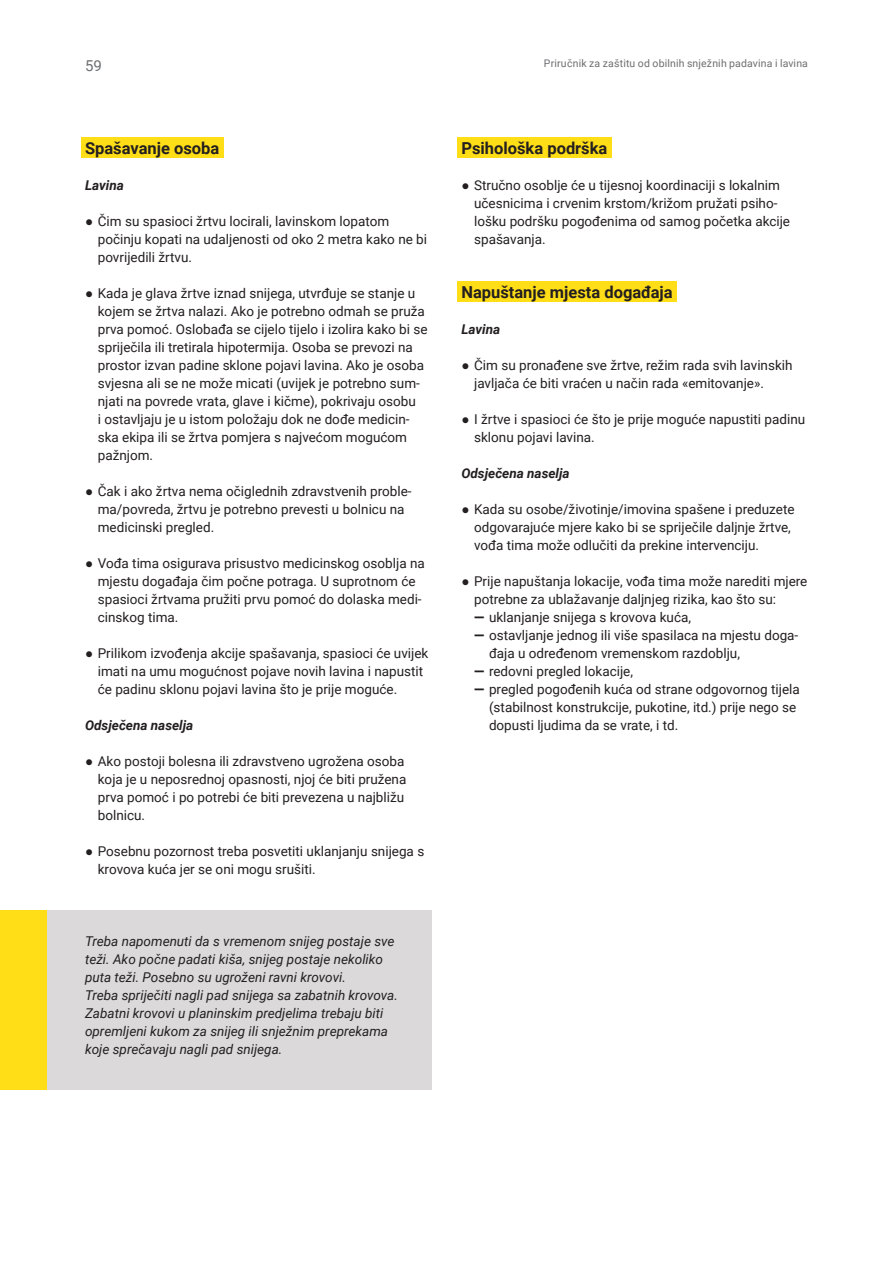
<style>
.page{position:relative;width:893px;height:1263px;background:#fff}
.page>*{position:absolute;margin:0;border:0;box-sizing:border-box;transform-origin:0 0}
.t1{font:700 16.5px "Roboto";color:#231f20}
.t2{font:15px "Roboto";color:#6d6e71}
.t3{font:13.5px/18px "Roboto";color:#231f20}
.t4{font:italic 13.5px/18px "Roboto";color:#231f20}
.t5{font:italic 700 13.5px "Roboto";color:#231f20}
.t6{font:10.5px "Roboto";letter-spacing:.015em;color:#6d6e71}
.s1{font-family:"Noto Sans";font-weight:700}
.s2{font-weight:900}
</style>
<div class="page">
<div style="left:0;top:911px;width:432px;height:179px;background:#dbd9da"></div>
<div style="left:0;top:910px;width:47px;height:180px;background:#ffde17"></div>
<div style="left:81px;top:137px;width:143px;height:21px;background:#ffde17"></div>
<div style="left:457px;top:137px;width:155px;height:21px;background:#ffde17"></div>
<div style="left:457px;top:281px;width:220px;height:21px;background:#ffde17"></div>
<p class="t2" style="left:85px;top:55px;width:18px">59</p>
<p class="t6" style="left:544px;top:56px;width:265px">Priručnik za zaštitu od obilnih snježnih padavina i lavina</p>
<p class="t1" style="left:85px;top:137px;width:136px">Spašavanje osoba</p>
<p class="t5" style="left:85px;top:176px;width:40px">Lavina</p>
<p class="t3" style="left:98px;top:212px;width:331px;text-indent:-13px"><span class="s1">●</span> Čim su spasioci žrtvu locirali, lavinskom lopatom počinju kopati na udaljenosti od oko 2 metra kako ne bi povrijedili žrtvu.</p>
<p class="t3" style="left:98px;top:284px;width:331px;text-indent:-13px"><span class="s1">●</span> Kada je glava žrtve iznad snijega, utvrđuje se stanje u kojem se žrtva nalazi. Ako je potrebno odmah se pruža prva pomoć. Oslobađa se cijelo tijelo i izolira kako bi se spriječila ili tretirala hipotermija. Osoba se prevozi na prostor izvan padine sklone pojavi lavina. Ako je osoba svjesna ali se ne može micati (uvijek je potrebno sum&shy;njati na povrede vrata, glave i kičme), pokrivaju osobu<br>i ostavljaju je u istom položaju dok ne dođe medicin&shy;ska ekipa ili se žrtva pomjera s najvećom mogućom pažnjom.</p>
<p class="t3" style="left:98px;top:482px;width:315px;text-indent:-13px"><span class="s1">●</span> Čak i ako žrtva nema očiglednih zdravstvenih proble&shy;ma/povreda, žrtvu je potrebno prevesti u bolnicu na medicinski pregled.</p>
<p class="t3" style="left:98px;top:554px;width:329px;text-indent:-13px"><span class="s1">●</span> Vođa tima osigurava prisustvo medicinskog osoblja na mjestu događaja čim počne potraga. U suprotnom će spasioci žrtvama pružiti prvu pomoć do dolaska medi&shy;cinskog tima.</p>
<p class="t3" style="left:98px;top:644px;width:332px;text-indent:-13px"><span class="s1">●</span> Prilikom izvođenja akcije spašavanja, spasioci će uvijek imati na umu mogućnost pojave novih lavina i napustit će padinu sklonu pojavi lavina što je prije moguće.</p>
<p class="t5" style="left:85px;top:716px;width:110px">Odsječena naselja</p>
<p class="t3" style="left:98px;top:752px;width:310px;text-indent:-13px"><span class="s1">●</span> Ako postoji bolesna ili zdravstveno ugrožena osoba koja je u neposrednoj opasnosti, njoj će biti pružena prva pomoć i po potrebi će biti prevezena u najbližu bolnicu.</p>
<p class="t3" style="left:98px;top:842px;width:328px;text-indent:-13px"><span class="s1">●</span> Posebnu pozornost treba posvetiti uklanjanju snijega s krovova kuća jer se oni mogu srušiti.</p>
<p class="t4" style="left:85px;top:932px;width:314px">Treba napomenuti da s vremenom snijeg postaje sve teži. Ako počne padati kiša, snijeg postaje nekoliko puta teži. Posebno su ugroženi ravni krovovi.<br>Treba spriječiti nagli pad snijega sa zabatnih krovova.<br>Zabatni krovovi u planinskim predjelima trebaju biti opremljeni kukom za snijeg ili snježnim preprekama koje sprečavaju nagli pad snijega.</p>
<p class="t1" style="left:461px;top:137px;width:148px">Psihološka podrška</p>
<p class="t3" style="left:474px;top:176px;width:317px;text-indent:-13px"><span class="s1">●</span> Stručno osoblje će u tijesnoj koordinaciji s lokalnim učesnicima i crvenim krstom/križom pružati psiho&shy;lošku podršku pogođenima od samog početka akcije spašavanja.</p>
<p class="t1" style="left:461px;top:281px;width:213px">Napuštanje mjesta događaja</p>
<p class="t5" style="left:461px;top:320px;width:40px">Lavina</p>
<p class="t3" style="left:474px;top:356px;width:320px;text-indent:-13px"><span class="s1">●</span> Čim su pronađene sve žrtve, režim rada svih lavinskih javljača će biti vraćen u način rada «emitovanje».</p>
<p class="t3" style="left:474px;top:410px;width:333px;text-indent:-13px"><span class="s1">●</span> I žrtve i spasioci će što je prije moguće napustiti padinu sklonu pojavi lavina.</p>
<p class="t5" style="left:461px;top:464px;width:110px">Odsječena naselja</p>
<p class="t3" style="left:474px;top:500px;width:322px;text-indent:-13px"><span class="s1">●</span> Kada su osobe/životinje/imovina spašene i preduzete odgovarajuće mjere kako bi se spriječile daljnje žrtve, vođa tima može odlučiti da prekine intervenciju.</p>
<p class="t3" style="left:474px;top:572px;width:335px;text-indent:-13px"><span class="s1">●</span> Prije napuštanja lokacije, vođa tima može narediti mjere potrebne za ublažavanje daljnjeg rizika, kao što su:</p>
<p class="t3" style="left:474px;top:608px;width:218px"><span class="s2">—</span> uklanjanje snijega s krovova kuća,</p>
<p class="t3" style="left:489px;top:626px;width:311px;text-indent:-15px"><span class="s2">—</span> ostavljanje jednog ili više spasilaca na mjestu doga&shy;đaja u određenom vremenskom razdoblju,</p>
<p class="t3" style="left:474px;top:662px;width:160px"><span class="s2">—</span> redovni pregled lokacije,</p>
<p class="t3" style="left:489px;top:680px;width:312px;text-indent:-15px"><span class="s2">—</span> pregled pogođenih kuća od strane odgovornog tijela (stabilnost konstrukcije, pukotine, itd.) prije nego se dopusti ljudima da se vrate, i td.</p>
</div>
